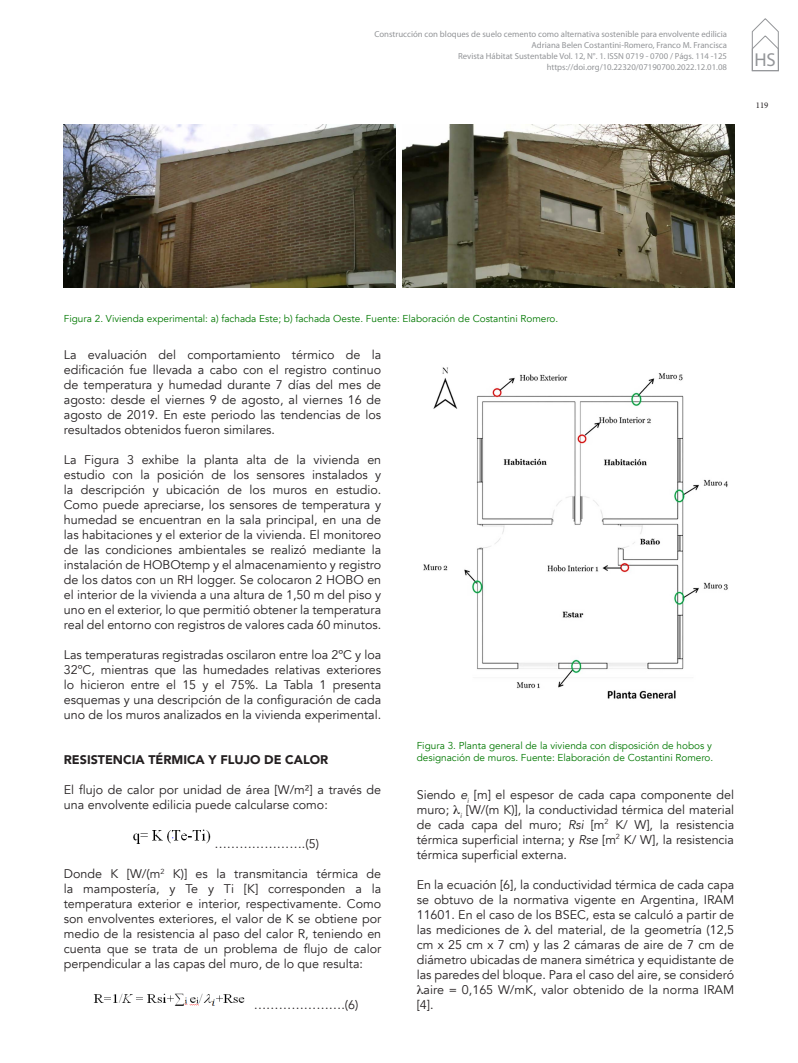
<style>
.page{position:relative;width:798px;height:1063px;background:#fff}
.page>*{position:absolute;margin:0;border:0;box-sizing:border-box;transform-origin:0 0}
.t1{font:18.75px "Myriad Pro";color:#939598}
._07_CUERPO_TEXTO{font:12.5px/15px "Avenir";color:#231f20;text-align:justify}
._10_SUBTITULOS__2_2{font:900 12.5px "Avenir";color:#231f20}
._14_PIE_DE_FOTOS{font:10px/12px "Avenir";color:#007800}
.t2{font:8.75px/11.2px "Myriad Pro";color:#939598;text-align:right}
.t3{font:8.75px "Minion Pro";color:#231f20}
.s1{font-style:italic}
</style>
<div class="page">
<svg style="left:751px;top:18px;width:27px;height:53px"></svg>
<img style="left:64px;top:124px;width:331px;height:163px">
<img style="left:402px;top:124px;width:331px;height:163px">
<img style="left:133px;top:829px;width:78px;height:15px">
<img style="left:93px;top:993px;width:152px;height:13px">
<img style="left:423px;top:367px;width:305px;height:332px">
<p class="t2" style="left:374px;top:28px;width:354px">Construcción con bloques de suelo cemento como alternativa sostenible para envolvente edilicia Adriana Belen Costantini-Romero, Franco M. Francisca<br>Revista Hábitat Sustentable Vol. 12, N°. 1. ISSN 0719 - 0700 / Págs. 114 -125 https://doi.org/10.22320/07190700.2022.12.01.08</p>
<h1 class="t1" style="left:754px;top:48px;width:23px">HS</h1>
<p class="t3" style="left:755px;top:99px;width:14px">119</p>
<p class="_14_PIE_DE_FOTOS" style="left:64px;top:313px;width:496px">Figura 2. Vivienda experimental: a) fachada Este; b) fachada Oeste. Fuente: Elaboración de Costantini Romero.</p>
<p class="_07_CUERPO_TEXTO" style="left:64px;top:348px;width:319px">La evaluación del comportamiento térmico de la edificación fue llevada a cabo con el registro continuo de temperatura y humedad durante 7 días del mes de agosto: desde el viernes 9 de agosto, al viernes 16 de agosto de 2019. En este periodo las tendencias de los resultados obtenidos fueron similares.</p>
<p class="_07_CUERPO_TEXTO" style="left:64px;top:453px;width:319px">La Figura 3 exhibe la planta alta de la vivienda en estudio con la posición de los sensores instalados y la descripción y ubicación de los muros en estudio.<br>Como puede apreciarse, los sensores de temperatura y humedad se encuentran en la sala principal, en una de las habitaciones y el exterior de la vivienda. El monitoreo de las condiciones ambientales se realizó mediante la instalación de HOBOtemp y el almacenamiento y registro de los datos con un RH logger. Se colocaron 2 HOBO en el interior de la vivienda a una altura de 1,50 m del piso y uno en el exterior, lo que permitió obtener la temperatura real del entorno con registros de valores cada 60 minutos.</p>
<p class="_07_CUERPO_TEXTO" style="left:64px;top:648px;width:319px">Las temperaturas registradas oscilaron entre loa 2ºC y loa 32ºC, mientras que las humedades relativas exteriores lo hicieron entre el 15 y el 75%. La Tabla 1 presenta esquemas y una descripción de la configuración de cada uno de los muros analizados en la vivienda experimental.</p>
<p class="_10_SUBTITULOS__2_2" style="left:64px;top:749px;width:266px">RESISTENCIA TÉRMICA Y FLUJO DE CALOR</p>
<p class="_07_CUERPO_TEXTO" style="left:64px;top:783px;width:319px">El flujo de calor por unidad de área [W/m²] a través de una envolvente edilicia puede calcularse como:</p>
<p class="_07_CUERPO_TEXTO" style="left:214px;top:836px;width:106px">………………….(5)</p>
<p class="_07_CUERPO_TEXTO" style="left:64px;top:866px;width:319px">Donde K [W/(m<sup>2</sup> K)] es la transmitancia térmica de la mampostería, y Te y Ti [K] corresponden a la temperatura exterior e interior, respectivamente. Como son envolventes exteriores, el valor de K se obtiene por medio de la resistencia al paso del calor R, teniendo en cuenta que se trata de un problema de flujo de calor perpendicular a las capas del muro, de lo que resulta:</p>
<p class="_07_CUERPO_TEXTO" style="left:254px;top:998px;width:106px">………………….(6)</p>
<p class="_14_PIE_DE_FOTOS" style="left:416px;top:740px;width:298px">Figura 3. Planta general de la vivienda con disposición de hobos y designación de muros. Fuente: Elaboración de Costantini Romero.</p>
<p class="_07_CUERPO_TEXTO" style="left:416px;top:787px;width:319px">Siendo <span class="s1">e</span><sub>i</sub> [m] el espesor de cada capa componente del muro; ●<sub>i</sub> [W/(m K)], la conductividad térmica del material de cada capa del muro; <span class="s1">Rsi</span> [m<sup>2</sup> K/ W], la resistencia térmica superficial interna; y <span class="s1">Rse</span> [m<sup>2</sup> K/ W], la resistencia térmica superficial externa.</p>
<p class="_07_CUERPO_TEXTO" style="left:416px;top:877px;width:319px">En la ecuación [6], la conductividad térmica de cada capa se obtuvo de la normativa vigente en Argentina, IRAM 11601. En el caso de los BSEC, esta se calculó a partir de las mediciones de ● del material, de la geometría (12,5 cm x 25 cm x 7 cm) y las 2 cámaras de aire de 7 cm de diámetro ubicadas de manera simétrica y equidistante de las paredes del bloque. Para el caso del aire, se consideró</p>
<p class="_07_CUERPO_TEXTO" style="left:416px;top:982px;width:319px">●aire = 0,165 W/mK, valor obtenido de la norma IRAM [4].</p>
</div>
